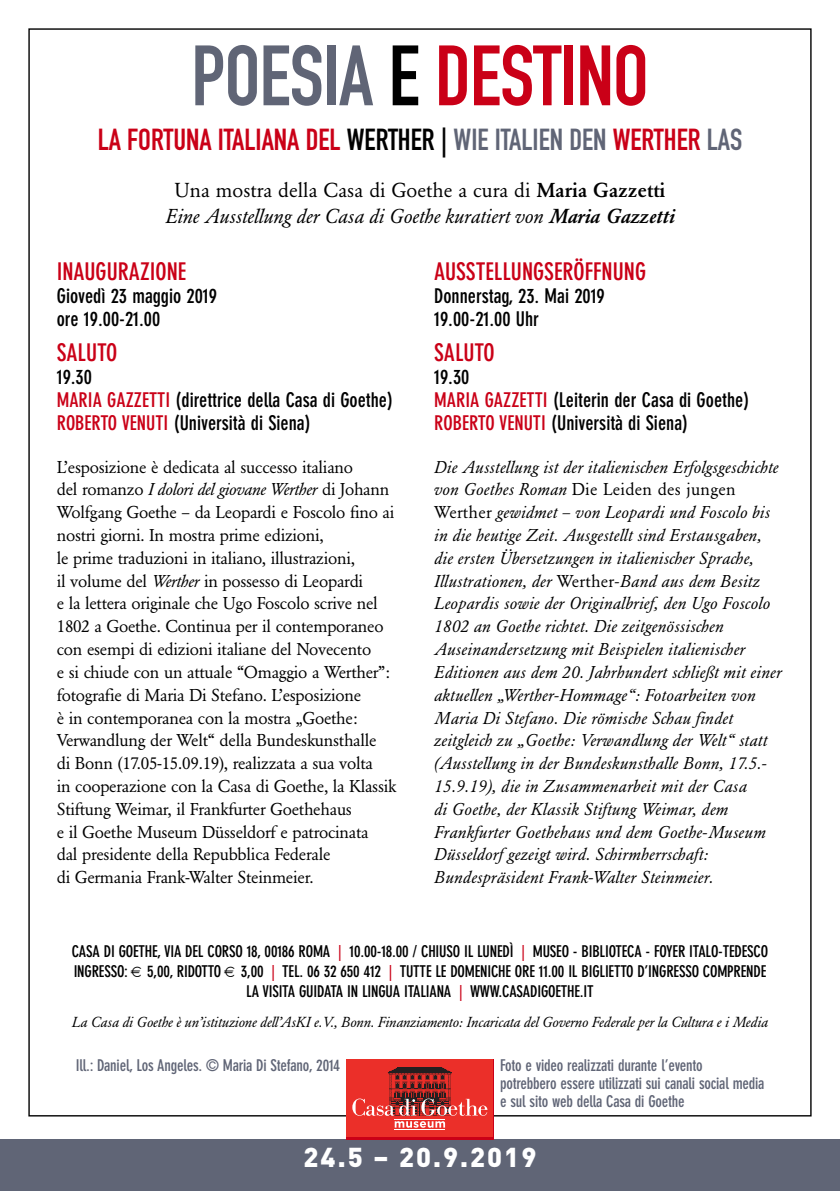
<style>
.page{position:relative;width:840px;height:1191px;background:#fff}
.page>*{position:absolute;margin:0;border:0;box-sizing:border-box;transform-origin:0 0}
.t1{font:84px "DIN Engschrift Alternate";letter-spacing:-.01em;color:#ca0017}
.t2{font:30px "DIN Engschrift Alternate";color:#ca0017}
.t3{font:900 27px "DIN";letter-spacing:.075em;color:#fff}
.t4{font:700 condensed 24px "DIN Neuzeit Grotesk";color:#ca0017}
.t5{font:700 condensed 20px/23px "DIN Neuzeit Grotesk";color:#000}
.t6{font:italic 20px/26px "Garamond BE";color:#000;text-align:center}
.t7{font:italic 17px/22.8px "Garamond BE";letter-spacing:.015em;color:#000}
.t8{font:17px/22.8px "Garamond BE";letter-spacing:-.015em;color:#000}
.t9{font:700 condensed 16px/20px "DIN Neuzeit Grotesk";letter-spacing:-.01em;color:#000;text-align:center}
.t10{font:700 condensed 16px/18px "DIN Neuzeit Grotesk";letter-spacing:-.01em;color:#606576}
.t11{font:italic 14.4px "Garamond BE";letter-spacing:-.005em;color:#000}
.s1{color:#606576}
.s2{color:#000}
.s3{font-style:normal}
.s4{font-weight:500;font-style:normal}
.s5{font-weight:500}
.s6{color:#ca0017}
.s7{font-style:italic}
</style>
<div class="page">
<div style="left:0;top:1140px;width:839px;height:51px;background:#606576"></div>
<div style="left:346px;top:1059px;width:147px;height:81px;background:#ca0017"></div>
<div style="left:346px;top:1059px;width:147px;height:78px;background:#eb2f29"></div>
<hr style="left:394px;top:1129px;width:51px;height:1px;background:#fff">
<hr style="left:394px;top:1119px;width:51px;height:1px;background:#fff">
<svg style="left:352px;top:1067px;width:135px;height:48px"></svg>
<svg style="left:394px;top:1121px;width:51px;height:6px"></svg>
<h1 class="t1" style="left:191px;top:45px;width:458px"><span class="s1">POESIA</span> <span class="s2">E</span> DESTINO</h1>
<h2 class="t2" style="left:98px;top:129px;width:645px">LA FORTUNA ITALIANA DEL <span class="s2">WERTHER |</span> <span class="s1">WIE ITALIEN DEN</span> WERTHER <span class="s1">LAS</span></h2>
<p class="t6" style="left:165px;top:179px;width:510px"><span class="s3">Una mostra della Casa di Goethe a cura di</span> <span class="s4">Maria Gazzetti<br></span>Eine Ausstellung der Casa di Goethe kuratiert von <span class="s5">Maria Gazzetti</span></p>
<h3 class="t4" style="left:57px;top:263px;width:131px">INAUGURAZIONE</h3>
<p class="t5" style="left:57px;top:286px;width:162px">Giovedì 23 maggio 2019 ore 19.00-21.00</p>
<h3 class="t4" style="left:57px;top:344px;width:62px">SALUTO</h3>
<p class="t5" style="left:57px;top:367px;width:337px">19.30<br><span class="s6">MARIA GAZZETTI</span> (direttrice della Casa di Goethe)<br><span class="s6">ROBERTO VENUTI</span> (Università di Siena)</p>
<p class="t8" style="left:57px;top:457px;width:341px">L’esposizione è dedicata al successo italiano<br>del romanzo <span class="s7">I dolori del giovane Werther</span> di Johann Wolfgang Goethe – da Leopardi e Foscolo fino ai nostri giorni. In mostra prime edizioni,<br>le prime traduzioni in italiano, illustrazioni,<br>il volume del <span class="s7">Werther</span> in possesso di Leopardi<br>e la lettera originale che Ugo Foscolo scrive nel 1802 a Goethe. Continua per il contemporaneo con esempi di edizioni italiane del Novecento<br>e si chiude con un attuale “Omaggio a Werther”: fotografie di Maria Di Stefano. L’esposizione<br>è in contemporanea con la mostra „Goethe:<br>Verwandlung der Welt“ della Bundeskunsthalle<br>di Bonn (17.05-15.09.19), realizzata a sua volta<br>in cooperazione con la Casa di Goethe, la Klassik Stiftung Weimar, il Frankfurter Goethehaus<br>e il Goethe Museum Düsseldorf e patrocinata<br>dal presidente della Repubblica Federale<br>di Germania Frank-Walter Steinmeier.</p>
<h3 class="t4" style="left:434px;top:263px;width:213px">AUSSTELLUNGSERÖFFNUNG</h3>
<p class="t5" style="left:434px;top:286px;width:172px">Donnerstag, 23. Mai 2019<br>19.00-21.00 Uhr</p>
<h3 class="t4" style="left:434px;top:344px;width:62px">SALUTO</h3>
<p class="t5" style="left:434px;top:367px;width:316px">19.30<br><span class="s6">MARIA GAZZETTI</span> (Leiterin der Casa di Goethe)<br><span class="s6">ROBERTO VENUTI</span> (Università di Siena)</p>
<p class="t7" style="left:434px;top:457px;width:349px">Die Ausstellung ist der italienischen Erfolgsgeschichte von Goethes Roman <span class="s3">Die Leiden des jungen Werther</span> gewidmet – von Leopardi und Foscolo bis in die heutige Zeit. Ausgestellt sind Erstausgaben, die ersten Übersetzungen in italienischer Sprache, Illustrationen, der <span class="s3">Werther</span>-Band aus dem Besitz Leopardis sowie der Originalbrief, den Ugo Foscolo 1802 an Goethe richtet. Die zeitgenössischen Auseinandersetzung mit Beispielen italienischer Editionen aus dem 20. Jahrhundert schließt mit einer aktuellen „Werther-Hommage“: Fotoarbeiten von Maria Di Stefano. Die römische Schau findet zeitgleich zu „Goethe: Verwandlung der Welt“ statt (Ausstellung in der Bundeskunsthalle Bonn, 17.5.- 15.9.19), die in Zusammenarbeit mit der Casa<br>di Goethe, der Klassik Stiftung Weimar, dem Frankfurter Goethehaus und dem Goethe-Museum Düsseldorf gezeigt wird. Schirmherrschaft:<br>Bundespräsident Frank-Walter Steinmeier.</p>
<p class="t9" style="left:72px;top:943px;width:697px">CASA DI GOETHE, VIA DEL CORSO 18, 00186 ROMA <span class="s6">|</span> 10.00-18.00 / CHIUSO IL LUNEDÌ <span class="s6">|</span> MUSEO - BIBLIOTECA - FOYER ITALO-TEDESCO<br>INGRESSO: 5,00, RIDOTTO 3,00 <span class="s6">|</span> TEL. 06 32 650 412 <span class="s6">|</span> TUTTE LE DOMENICHE ORE 11.00 IL BIGLIETTO D’INGRESSO COMPRENDE<br>LA VISITA GUIDATA IN LINGUA ITALIANA <span class="s6">|</span> WWW.CASADIGOETHE.IT</p>
<p class="t11" style="left:72px;top:1016px;width:697px">La Casa di Goethe è un’istituzione dell’AsKI e.V., Bonn. Finanziamento: Incaricata del Governo Federale per la Cultura e i Media</p>
<p class="t10" style="left:76px;top:1057px;width:265px">Ill.: Daniel, Los Angeles. © Maria Di Stefano, 2014</p>
<p class="t10" style="left:499px;top:1057px;width:266px">Foto e video realizzati durante l’evento<br>potrebbero essere utilizzati sui canali social media e sul sito web della Casa di Goethe</p>
<h3 class="t3" style="left:303px;top:1142px;width:234px">24.5 – 20.9.2019</h3>
</div>
